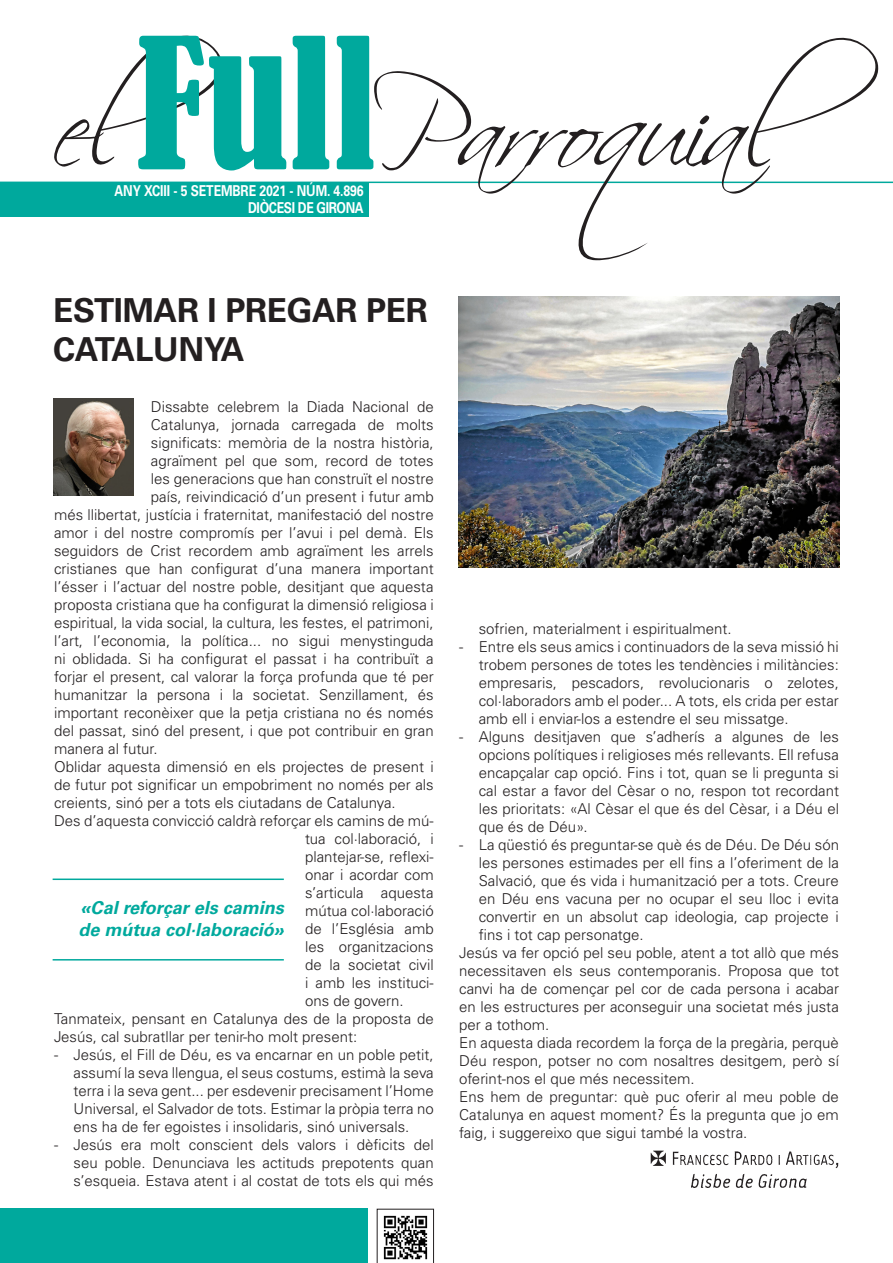
<style>
.page{position:relative;width:893px;height:1263px;background:#fff}
.page>*{position:absolute;margin:0;border:0;box-sizing:border-box;transform-origin:0 0}
.t1{font:700 33px/39.6px "Univers";letter-spacing:-.01em;color:#231f20}
.t2{font:italic 700 18px/21.6px "Univers";color:#00a99d}
.t3{font:300 15px/18px "Univers";color:#231f20;text-align:justify}
.t4{font:700 15px/16.5px "Univers";letter-spacing:-.01em;color:#fff;scale:.82 1}
</style>
<div class="page">
<div style="left:0;top:1209px;width:367px;height:54px;background:#00a99d"></div>
<hr style="left:0;top:182px;width:893px;height:1px;background:#00a99d">
<svg style="left:377px;top:1209px;width:57px;height:54px"></svg>
<img style="left:650px;top:1150px;width:189px;height:38px">
<svg style="left:374px;top:37px;width:505px;height:223px"></svg>
<svg style="left:54px;top:35px;width:319px;height:135px"></svg>
<hr style="left:53px;top:878px;width:231px;height:2px;background:#00a99d">
<hr style="left:53px;top:959px;width:231px;height:1px;background:#00a99d">
<img style="left:53px;top:399px;width:81px;height:97px">
<img style="left:459px;top:297px;width:380px;height:270px">
<div style="left:0;top:183px;width:368px;height:34px;background:#00a99d"></div>
<p class="t4" style="left:248px;top:183px;width:143px;text-indent:-134px">ANY XCIII - 5 SETEMBRE 2021 - NÚM. 4.896<br>DIÒCESI DE GIRONA</p>
<h1 class="t1" style="left:53px;top:291px;width:376px">ESTIMAR I PREGAR PER<br>CATALUNYA</h1>
<p class="t3" style="left:151px;top:397px;width:284px">Dissabte celebrem la Diada Nacional de</p>
<p class="t3" style="left:151px;top:415px;width:284px">Catalunya, jornada carregada de molts</p>
<p class="t3" style="left:151px;top:433px;width:284px">significats: memòria de la nostra història,</p>
<p class="t3" style="left:151px;top:451px;width:284px">agraïment pel que som, record de totes</p>
<p class="t3" style="left:151px;top:469px;width:284px">les generacions que han construït el nostre</p>
<p class="t3" style="left:151px;top:487px;width:284px">país, reivindicació d’un present i futur amb</p>
<p class="t3" style="left:54px;top:505px;width:381px">més llibertat, justícia i fraternitat, manifestació del nostre</p>
<p class="t3" style="left:54px;top:523px;width:381px">amor i del nostre compromís per l’avui i pel demà. Els</p>
<p class="t3" style="left:54px;top:541px;width:381px">seguidors de Crist recordem amb agraïment les arrels</p>
<p class="t3" style="left:54px;top:559px;width:381px">cristianes que han configurat d’una manera important</p>
<p class="t3" style="left:54px;top:577px;width:381px">l’ésser i l’actuar del nostre poble, desitjant que aquesta</p>
<p class="t3" style="left:54px;top:595px;width:381px">proposta cristiana que ha configurat la dimensió religiosa i</p>
<p class="t3" style="left:54px;top:613px;width:381px">espiritual, la vida social, la cultura, les festes, el patrimoni,</p>
<p class="t3" style="left:54px;top:631px;width:381px">l’art, l’economia, la política... no sigui menystinguda</p>
<p class="t3" style="left:54px;top:649px;width:381px">ni oblidada. Si ha configurat el passat i ha contribuït a</p>
<p class="t3" style="left:54px;top:667px;width:381px">forjar el present, cal valorar la força profunda que té per</p>
<p class="t3" style="left:54px;top:685px;width:381px">humanitzar la persona i la societat. Senzillament, és</p>
<p class="t3" style="left:54px;top:703px;width:381px">important reconèixer que la petja cristiana no és només</p>
<p class="t3" style="left:54px;top:721px;width:381px">del passat, sinó del present, i que pot contribuir en gran</p>
<p class="t3" style="left:54px;top:739px;width:105px">manera al futur.</p>
<p class="t3" style="left:54px;top:757px;width:381px">Oblidar aquesta dimensió en els projectes de present i</p>
<p class="t3" style="left:54px;top:775px;width:381px">de futur pot significar un empobriment no només per als</p>
<p class="t3" style="left:54px;top:793px;width:343px">creients, sinó per a tots els ciutadans de Catalunya.</p>
<p class="t3" style="left:54px;top:811px;width:381px">Des d’aquesta convicció caldrà reforçar els camins de mú-</p>
<p class="t3" style="left:305px;top:829px;width:130px">tua col·laboració, i</p>
<p class="t3" style="left:305px;top:847px;width:130px">plantejar-se, reflexi-</p>
<p class="t3" style="left:305px;top:865px;width:130px">onar i acordar com</p>
<p class="t3" style="left:305px;top:883px;width:130px">s’articula aquesta</p>
<p class="t3" style="left:305px;top:901px;width:130px">mútua col·laboració</p>
<p class="t3" style="left:305px;top:919px;width:130px">de l’Església amb</p>
<p class="t3" style="left:305px;top:937px;width:130px">les organitzacions</p>
<p class="t3" style="left:305px;top:955px;width:130px">de la societat civil</p>
<p class="t3" style="left:305px;top:973px;width:130px">i amb les instituci-</p>
<p class="t3" style="left:305px;top:991px;width:100px">ons de govern.</p>
<p class="t3" style="left:54px;top:1009px;width:381px">Tanmateix, pensant en Catalunya des de la proposta de</p>
<p class="t3" style="left:54px;top:1027px;width:305px">Jesús, cal subratllar per tenir-ho molt present:</p>
<p class="t3" style="left:73px;top:1045px;width:362px;text-indent:-20px">- Jesús, el Fill de Déu, es va encarnar en un poble petit, assumí la seva llengua, el seus costums, estimà la seva terra i la seva gent... per esdevenir precisament l’Home Universal, el Salvador de tots. Estimar la pròpia terra no ens ha de fer egoistes i insolidaris, sinó universals.</p>
<p class="t3" style="left:73px;top:1135px;width:362px;text-indent:-20px">- Jesús era molt conscient dels valors i dèficits del seu poble. Denunciava les actituds prepotents quan s’esqueia. Estava atent i al costat de tots els qui més</p>
<p class="t2" style="left:78px;top:897px;width:207px">«Cal reforçar els camins de mútua col·laboració»</p>
<p class="t3" style="left:479px;top:620px;width:254px">sofrien, materialment i espiritualment.</p>
<p class="t3" style="left:479px;top:638px;width:362px;text-indent:-19px">- Entre els seus amics i continuadors de la seva missió hi trobem persones de totes les tendències i militàncies: empresaris, pescadors, revolucionaris o zelotes, col·laboradors amb el poder... A tots, els crida per estar amb ell i enviar-los a estendre el seu missatge.</p>
<p class="t3" style="left:479px;top:728px;width:362px;text-indent:-19px">- Alguns desitjaven que s’adherís a algunes de les opcions polítiques i religioses més rellevants. Ell refusa encapçalar cap opció. Fins i tot, quan se li pregunta si cal estar a favor del Cèsar o no, respon tot recordant les prioritats: «Al Cèsar el que és del Cèsar, i a Déu el que és de Déu».</p>
<p class="t3" style="left:459px;top:836px;width:381px">- La qüestió és preguntar-se què és de Déu. De Déu són</p>
<p class="t3" style="left:479px;top:854px;width:362px">les persones estimades per ell fins a l’oferiment de la</p>
<p class="t3" style="left:479px;top:872px;width:362px">Salvació, que és vida i humanització per a tots. Creure</p>
<p class="t3" style="left:479px;top:890px;width:362px">en Déu ens vacuna per no ocupar el seu lloc i evita</p>
<p class="t3" style="left:479px;top:908px;width:362px">convertir en un absolut cap ideologia, cap projecte i</p>
<p class="t3" style="left:479px;top:926px;width:167px">fins i tot cap personatge.</p>
<p class="t3" style="left:459px;top:944px;width:381px">Jesús va fer opció pel seu poble, atent a tot allò que més</p>
<p class="t3" style="left:459px;top:962px;width:381px">necessitaven els seus contemporanis. Proposa que tot</p>
<p class="t3" style="left:459px;top:980px;width:381px">canvi ha de començar pel cor de cada persona i acabar</p>
<p class="t3" style="left:459px;top:998px;width:381px">en les estructures per aconseguir una societat més justa</p>
<p class="t3" style="left:459px;top:1016px;width:92px">per a tothom.</p>
<p class="t3" style="left:459px;top:1034px;width:381px">En aquesta diada recordem la força de la pregària, perquè</p>
<p class="t3" style="left:459px;top:1052px;width:381px">Déu respon, potser no com nosaltres desitgem, però sí</p>
<p class="t3" style="left:459px;top:1070px;width:237px">oferint-nos el que més necessitem.</p>
<p class="t3" style="left:459px;top:1088px;width:381px">Ens hem de preguntar: què puc oferir al meu poble de</p>
<p class="t3" style="left:459px;top:1106px;width:381px">Catalunya en aquest moment? És la pregunta que jo em</p>
<p class="t3" style="left:459px;top:1124px;width:290px">faig, i suggereixo que sigui també la vostra.</p>
</div>
